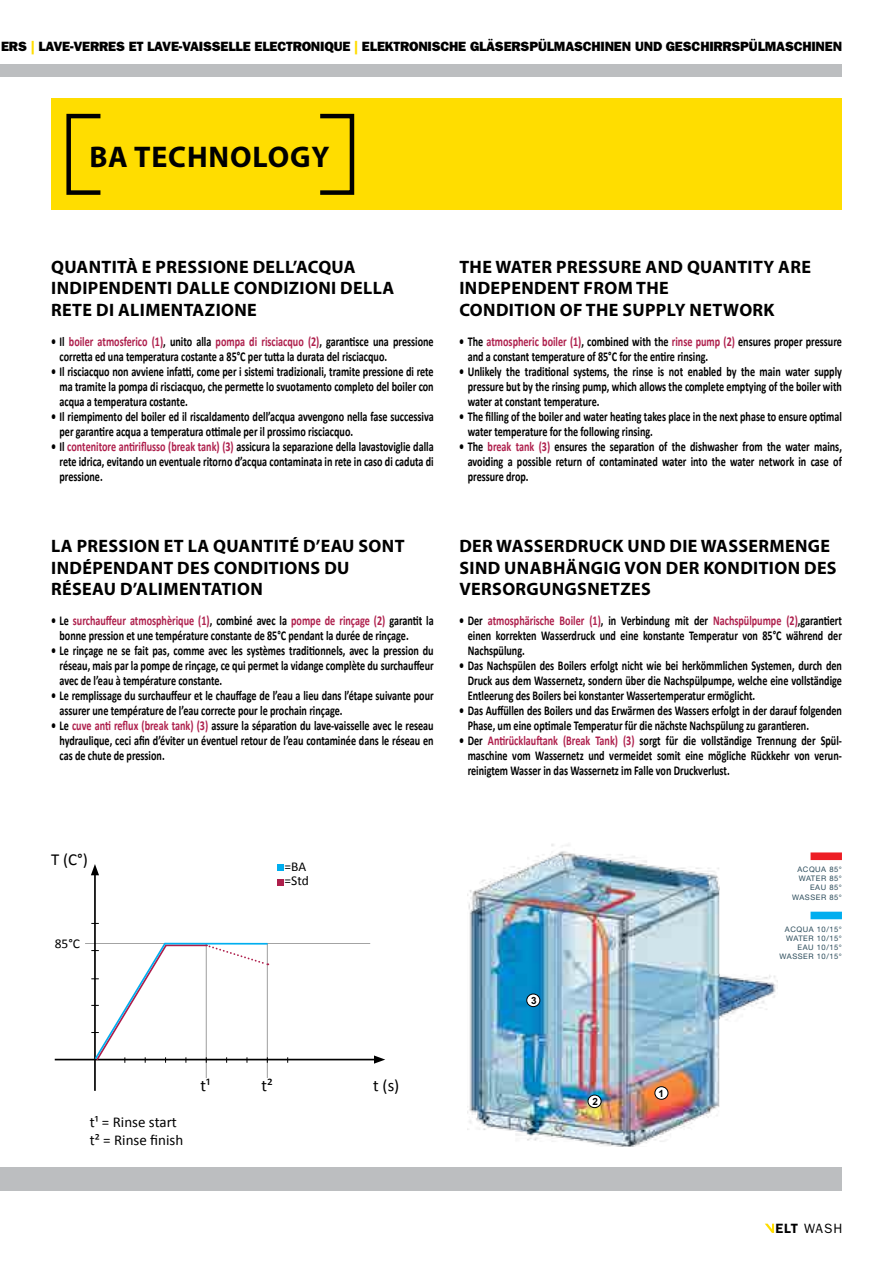
<style>
.page{position:relative;width:893px;height:1263px;background:#fff}
.page>*{position:absolute;margin:0;border:0;box-sizing:border-box;transform-origin:0 0}
.t1{font:700 30px "Myriad Pro";letter-spacing:.03em;color:#000}
.t2{font:700 18px/21.6px "Myriad Pro";letter-spacing:.02em;color:#000}
.t3{font:16.8px "Calibri";color:#000}
.t4{font:15px/18px "Calibri";color:#000}
.t5{font:700 13.5px/15px "Calibri";color:#000;text-align:justify;scale:.75 1}
.t6{font:13.5px "ITC Franklin Gothic Std Hvy";letter-spacing:-.015em;color:#000}
.t7{font:13.5px/14.2px "Calibri";letter-spacing:-.005em;color:#000}
.t8{font:13.5px "ITC Franklin Gothic Std";color:#000}
.t9{font:700 9.9px "Arial";color:#000}
.t10{font:7.65px/9.1px "Helvetica Neue LT Std";letter-spacing:.07em;color:#2b4b5a;text-align:right}
.s1{color:#fd0}
.s2{color:#ae1f4c}
.s3{font-weight:600}
</style>
<div class="page">
<div style="left:51px;top:98px;width:791px;height:112px;background:#fd0"></div>
<img style="left:468px;top:844px;width:309px;height:302px">
<div style="left:527px;top:994px;width:13px;height:13px;background:#fff;border-radius:50%"></div>
<div style="left:526px;top:994px;width:14px;height:13px;border:1px solid #000;border-radius:50%"></div>
<div style="left:655px;top:1087px;width:13px;height:12px;background:#fff;border-radius:50%"></div>
<div style="left:655px;top:1086px;width:13px;height:13px;border:1px solid #000;border-radius:50%"></div>
<div style="left:588px;top:1095px;width:13px;height:13px;background:#fff;border-radius:50%"></div>
<div style="left:588px;top:1095px;width:13px;height:13px;border:1px solid #000;border-radius:50%"></div>
<div style="left:810px;top:852px;width:32px;height:8px;background:#ed1d24"></div>
<div style="left:810px;top:912px;width:32px;height:7px;background:#00aeef"></div>
<div style="left:66px;top:114px;width:37px;height:81px;border:4px solid #000"></div>
<div style="left:318px;top:114px;width:36px;height:81px;border:4px solid #000"></div>
<div style="left:0;top:1167px;width:842px;height:24px;background:#bcbec0"></div>
<svg style="left:765px;top:1224px;width:9px;height:9px"></svg>
<div style="left:0;top:64px;width:842px;height:13px;background:#bcbec0"></div>
<hr style="left:94px;top:872px;width:2px;height:219px;background:#000">
<svg style="left:91px;top:864px;width:8px;height:11px"></svg>
<hr style="left:55px;top:1059px;width:322px;height:1px;background:#000">
<svg style="left:374px;top:1055px;width:11px;height:9px"></svg>
<hr style="left:85px;top:943px;width:285px;height:1px;background:#000">
<hr style="left:206px;top:944px;width:1px;height:134px;background:#000">
<hr style="left:267px;top:944px;width:1px;height:134px;background:#000">
<div style="left:277px;top:864px;width:7px;height:7px;background:#00aeef"></div>
<div style="left:277px;top:879px;width:7px;height:7px;background:#ae1f4c"></div>
<svg style="left:91px;top:942px;width:178px;height:121px"></svg>
<p class="t6" style="left:1px;top:38px;width:843px">ERS <span class="s1">|</span> LAVE-VERRES ET LAVE-VAISSELLE ELECTRONIQUE <span class="s1">|</span> ELEKTRONISCHE GLÄSERSPÜLMASCHINEN UND GESCHIRRSPÜLMASCHINEN</p>
<h1 class="t1" style="left:89px;top:137px;width:242px">BA TECHNOLOGY</h1>
<h2 class="t2" style="left:51px;top:255px;width:344px">QUANTITÀ E PRESSIONE DELL’ACQUA<br>INDIPENDENTI DALLE CONDIZIONI DELLA<br>RETE DI ALIMENTAZIONE</h2>
<p class="t5" style="left:60px;top:334px;width:500px;text-indent:-8px">• Il <span class="s2">boiler atmosferico (1)</span>, unito alla <span class="s2">pompa di risciacquo (2)</span>, garantisce una pressione corretta ed una temperatura costante a 85°C per tutta la durata del risciacquo.</p>
<p class="t5" style="left:60px;top:364px;width:500px;text-indent:-9px">• Il risciacquo non avviene infatti, come per i sistemi tradizionali, tramite pressione di rete ma tramite la pompa di risciacquo, che permette lo svuotamento completo del boiler con acqua a temperatura costante.</p>
<p class="t5" style="left:60px;top:409px;width:500px;text-indent:-9px">• Il riempimento del boiler ed il riscaldamento dell’acqua avvengono nella fase successiva per garantire acqua a temperatura ottimale per il prossimo risciacquo.</p>
<p class="t5" style="left:60px;top:439px;width:500px;text-indent:-9px">• Il <span class="s2">contenitore antiriflusso (break tank) (3)</span> assicura la separazione della lavastoviglie dalla rete idrica, evitando un eventuale ritorno d’acqua contaminata in rete in caso di caduta di pressione.</p>
<h2 class="t2" style="left:51px;top:535px;width:355px">LA PRESSION ET LA QUANTITÉ D’EAU SONT<br>INDÉPENDANT DES CONDITIONS DU<br>RÉSEAU D’ALIMENTATION</h2>
<p class="t5" style="left:60px;top:613px;width:500px;text-indent:-9px">• Le <span class="s2">surchauffeur atmosphèrique (1)</span>, combiné avec la <span class="s2">pompe de rinçage (2)</span> garantit la bonne pression et une température constante de 85°C pendant la durée de rinçage.</p>
<p class="t5" style="left:60px;top:643px;width:500px;text-indent:-9px">• Le rinçage ne se fait pas, comme avec les systèmes traditionnels, avec la pression du réseau, mais par la pompe de rinçage, ce qui permet la vidange complète du surchauffeur avec de l’eau à température constante.</p>
<p class="t5" style="left:60px;top:688px;width:500px;text-indent:-9px">• Le remplissage du surchauffeur et le chauffage de l’eau a lieu dans l’étape suivante pour assurer une température de l’eau correcte pour le prochain rinçage.</p>
<p class="t5" style="left:60px;top:718px;width:500px;text-indent:-9px">• Le <span class="s2">cuve anti reflux (break tank) (3)</span> assure la séparation du lave-vaisselle avec le reseau hydraulique, ceci afin d’éviter un éventuel retour de l’eau contaminée dans le réseau en cas de chute de pression.</p>
<h2 class="t2" style="left:459px;top:255px;width:353px">THE WATER PRESSURE AND QUANTITY ARE<br>INDEPENDENT FROM THE<br>CONDITION OF THE SUPPLY NETWORK</h2>
<p class="t5" style="left:468px;top:334px;width:500px;text-indent:-8px">• The <span class="s2">atmospheric boiler (1)</span>, combined with the <span class="s2">rinse pump (2)</span> ensures proper pressure and a constant temperature of 85°C for the entire rinsing.</p>
<p class="t5" style="left:468px;top:364px;width:500px;text-indent:-9px">• Unlikely the traditional systems, the rinse is not enabled by the main water supply pressure but by the rinsing pump, which allows the complete emptying of the boiler with water at constant temperature.</p>
<p class="t5" style="left:468px;top:409px;width:500px;text-indent:-9px">• The filling of the boiler and water heating takes place in the next phase to ensure optimal water temperature for the following rinsing.</p>
<p class="t5" style="left:468px;top:439px;width:500px;text-indent:-9px">• The <span class="s2">break tank (3)</span> ensures the separation of the dishwasher from the water mains, avoiding a possible return of contaminated water into the water network in case of pressure drop.</p>
<h2 class="t2" style="left:459px;top:535px;width:379px">DER WASSERDRUCK UND DIE WASSERMENGE<br>SIND UNABHÄNGIG VON DER KONDITION DES<br>VERSORGUNGSNETZES</h2>
<p class="t5" style="left:468px;top:613px;width:500px;text-indent:-9px">• Der <span class="s2">atmosphärische Boiler (1)</span>, in Verbindung mit der <span class="s2">Nachspülpumpe (2)</span>,garantiert einen korrekten Wasserdruck und eine konstante Temperatur von 85°C während der Nachspülung.</p>
<p class="t5" style="left:468px;top:658px;width:500px;text-indent:-9px">• Das Nachspülen des Boilers erfolgt nicht wie bei herkömmlichen Systemen, durch den Druck aus dem Wassernetz, sondern über die Nachspülpumpe, welche eine vollständige Entleerung des Boilers bei konstanter Wassertemperatur ermöglicht.</p>
<p class="t5" style="left:468px;top:703px;width:500px;text-indent:-9px">• Das Auffüllen des Boilers und das Erwärmen des Wassers erfolgt in der darauf folgenden<br>Phase, um eine optimale Temperatur für die nächste Nachspülung zu garantieren.</p>
<p class="t5" style="left:468px;top:733px;width:500px;text-indent:-8px">• Der <span class="s2">Antirücklauftank (Break Tank) (3)</span> sorgt für die vollständige Trennung der Spül&shy;maschine vom Wassernetz und vermeidet somit eine mögliche Rückkehr von verun&shy;reinigtem Wasser in das Wassernetz im Falle von Druckverlust.</p>
<p class="t3" style="left:51px;top:849px;width:38px">T (C°)</p>
<p class="t7" style="left:55px;top:936px;width:27px">85°C</p>
<p class="t7" style="left:285px;top:859px;width:26px">=BA =Std</p>
<p class="t4" style="left:90px;top:1113px;width:95px">t¹ = Rinse start t² = Rinse finish</p>
<p class="t3" style="left:201px;top:1075px;width:11px">t¹</p>
<p class="t3" style="left:262px;top:1075px;width:13px">t²</p>
<p class="t3" style="left:373px;top:1074px;width:28px">t (s)</p>
<p class="t9" style="left:531px;top:994px;width:7px">3</p>
<p class="t9" style="left:592px;top:1095px;width:7px">2</p>
<p class="t9" style="left:658px;top:1086px;width:7px">1</p>
<p class="t10" style="left:792px;top:865px;width:51px">ACQUA 85°<br>WATER 85°<br>EAU 85°<br>WASSER 85°</p>
<p class="t10" style="left:779px;top:924px;width:64px">ACQUA 10/15°<br>WATER 10/15°<br>EAU 10/15°<br>WASSER 10/15°</p>
<p class="t8" style="left:775px;top:1220px;width:68px"><span class="s3">ELT</span> WASH</p>
</div>
